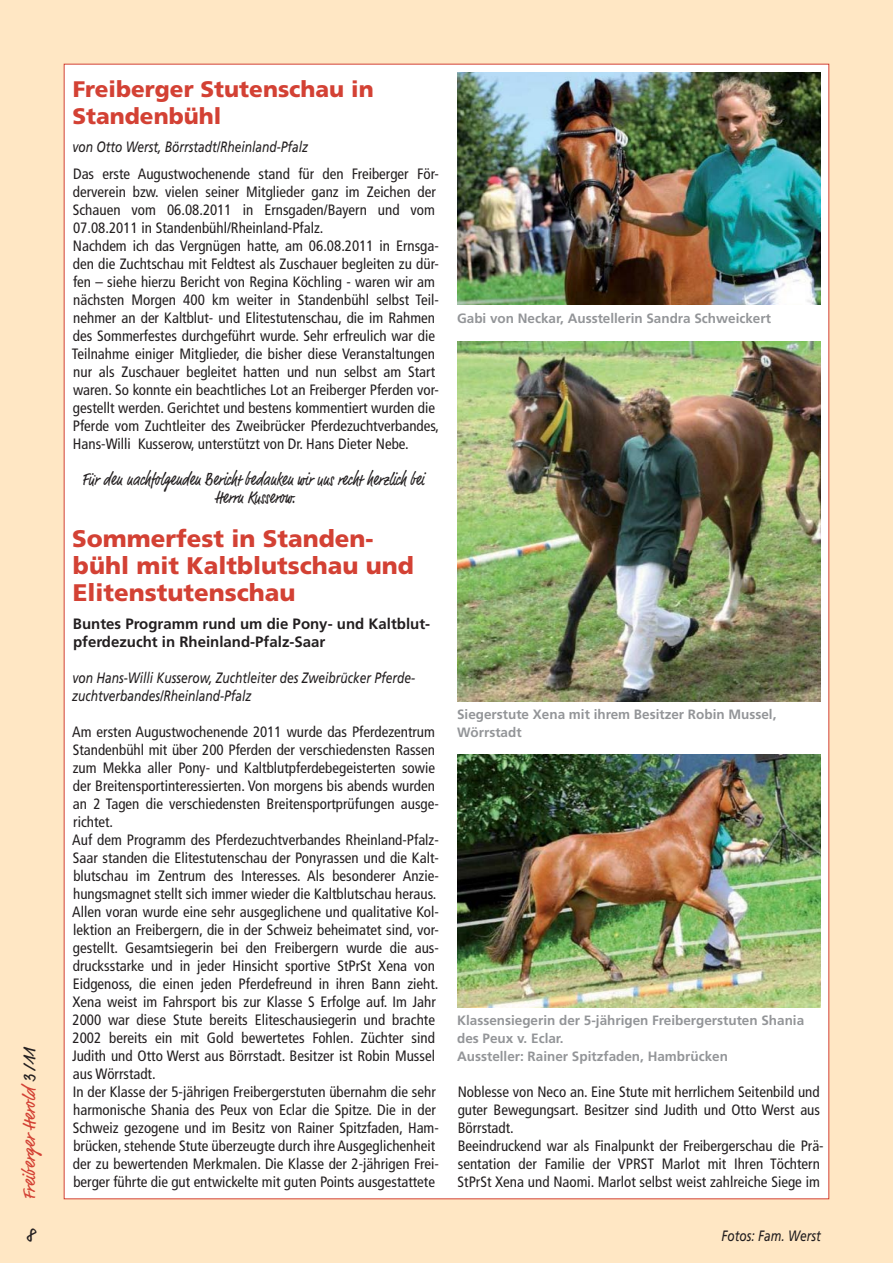
<style>
.page{position:relative;width:893px;height:1263px;background:#fff}
.page>*{position:absolute;margin:0;border:0;box-sizing:border-box;transform-origin:0 0}
.t1{font:900 24px/27px "Frutiger";color:#d34134}
.t2{font:900 22.5px/27px "Frutiger";color:#d34134}
.t3{font:19.5px "Script One";color:#231f20}
.t4{font:18px/18px "Script One";letter-spacing:-.015em;color:#231f20;text-align:center;scale:.8 1}
.t5{font:18px "Script One";color:#d34134}
.t6{font:condensed 15px/18px "Frutiger";color:#231f20}
.t7{font:italic 15px/18px "Frutiger";color:#231f20;scale:.8 1}
.t8{font:700 15px/18px "Frutiger";color:#231f20}
.t9{font:700 13.5px/18px "Frutiger";color:#939598}
.s1{color:#231f20}
</style>
<div class="page">
<div style="left:0;top:0;width:893px;height:1263px;background:linear-gradient(to right,#ffe7c4,#ffe7c4)"></div>
<div style="left:64px;top:64px;width:765px;height:1135px;background:#fff"></div>
<img style="left:457px;top:341px;width:364px;height:360px">
<img style="left:457px;top:754px;width:363px;height:253px">
<img style="left:457px;top:72px;width:364px;height:233px">
<p class="t5" style="left:20px;top:1198px;width:154px;rotate:-90deg">Freiberger Herold <span class="s1">3 /11</span></p>
<h3 class="t3" style="left:27px;top:1225px;width:10px">8</h3>
<h2 class="t2" style="left:72px;top:77px;width:303px">Freiberger Stutenschau in<br>Standenbühl</h2>
<p class="t7" style="left:72px;top:139px;width:296px">von Otto Werst, Börrstadt/Rheinland-Pfalz</p>
<p class="t6" style="left:72px;top:166px;width:369px">Das erste Augustwochenende stand für den Freiberger För&shy;der verein bzw. vielen seiner Mitglieder ganz im Zeichen der Schauen vom 06.08.2011 in Ernsgaden/Bayern und vom 07.08.2011 in Standenbühl/Rheinland-Pfalz.<br>Nachdem ich das Vergnügen hatte, am 06.08.2011 in Ernsga&shy;den die Zuchtschau mit Feldtest als Zuschauer begleiten zu dür&shy;fen – siehe hierzu Bericht von Regina Köchling - waren wir am nächsten Morgen 400 km weiter in Standenbühl selbst Teil&shy;nehmer an der Kaltblut- und Elitestutenschau, die im Rahmen des Sommerfestes durchgeführt wurde. Sehr erfreulich war die Teilnahme einiger Mitglieder, die bisher diese Veranstaltungen nur als Zuschauer begleitet hatten und nun selbst am Start waren. So konnte ein beachtliches Lot an Freiberger Pferden vor&shy;gestellt werden. Gerichtet und bestens kommentiert wurden die Pferde vom Zuchtleiter des Zweibrücker Pferdezuchtverbandes, Hans-Willi Kusserow, unterstützt von Dr. Hans Dieter Nebe.</p>
<p class="t4" style="left:83px;top:472px;width:429px">Für den nachfolgenden Bericht bedanken wir uns recht herzlich bei<br>Herrn Kusserow.</p>
<h1 class="t1" style="left:72px;top:527px;width:343px">Sommerfest in Standen&shy;bühl mit Kaltblutschau und<br>Elitenstutenschau</h1>
<p class="t8" style="left:73px;top:616px;width:359px">Buntes Programm rund um die Pony- und Kaltblut&shy;pferdezucht in Rheinland-Pfalz-Saar</p>
<p class="t7" style="left:72px;top:670px;width:430px">von Hans-Willi Kusserow, Zuchtleiter des Zweibrücker Pferde&shy;zuchtverbandes/Rheinland-Pfalz</p>
<p class="t6" style="left:72px;top:724px;width:368px">Am ersten Augustwochenende 2011 wurde das Pferdezentrum Standenbühl mit über 200 Pferden der verschiedensten Rassen zum Mekka aller Pony- und Kaltblutpferdebegeisterten sowie der Breitensportinteressierten. Von morgens bis abends wurden an 2 Tagen die verschiedensten Breitensportprüfungen ausge&shy;richtet.<br>Auf dem Programm des Pferdezuchtverbandes Rheinland-Pfalz-Saar standen die Elitestutenschau der Ponyrassen und die Kalt&shy;blutschau im Zentrum des Interesses. Als besonderer Anzie&shy;hungsmagnet stellt sich immer wieder die Kaltblutschau heraus.<br>Allen voran wurde eine sehr ausgeglichene und qualitative Kol&shy;lektion an Freibergern, die in der Schweiz beheimatet sind, vor&shy;gestellt. Gesamtsiegerin bei den Freibergern wurde die aus&shy;drucksstarke und in jeder Hinsicht sportive StPrSt Xena von Eidgenoss, die einen jeden Pferdefreund in ihren Bann zieht.<br>Xena weist im Fahrsport bis zur Klasse S Erfolge auf. Im Jahr 2000 war diese Stute bereits Eliteschausiegerin und brachte 2002 bereits ein mit Gold bewertetes Fohlen. Züchter sind Judith und Otto Werst aus Börrstadt. Besitzer ist Robin Mussel aus Wörrstadt.<br>In der Klasse der 5-jährigen Freibergerstuten übernahm die sehr harmonische Shania des Peux von Eclar die Spitze. Die in der Schweiz gezogene und im Besitz von Rainer Spitzfaden, Ham&shy;brücken, stehende Stute überzeugte durch ihre Ausgeglichenheit der zu bewertenden Merkmalen. Die Klasse der 2-jährigen Frei&shy;berger führte die gut entwickelte mit guten Points ausgestattete</p>
<p class="t9" style="left:457px;top:311px;width:315px">Gabi von Neckar, Ausstellerin Sandra Schweickert</p>
<p class="t9" style="left:457px;top:707px;width:321px">Siegerstute Xena mit ihrem Besitzer Robin Mussel,<br>Wörrstadt</p>
<p class="t9" style="left:457px;top:1013px;width:349px">Klassensiegerin der 5-jährigen Freibergerstuten Shania des Peux v. Eclar.<br>Aussteller: Rainer Spitzfaden, Hambrücken</p>
<p class="t6" style="left:458px;top:1084px;width:368px">Noblesse von Neco an. Eine Stute mit herrlichem Seitenbild und guter Bewegungsart. Besitzer sind Judith und Otto Werst aus Börrstadt.<br>Beeindruckend war als Finalpunkt der Freibergerschau die Prä&shy;sentation der Familie der VPRST Marlot mit Ihren Töchtern StPrSt Xena und Naomi. Marlot selbst weist zahlreiche Siege im</p>
<p class="t7" style="left:721px;top:1228px;width:125px">Fotos: Fam. Werst</p>
</div>
